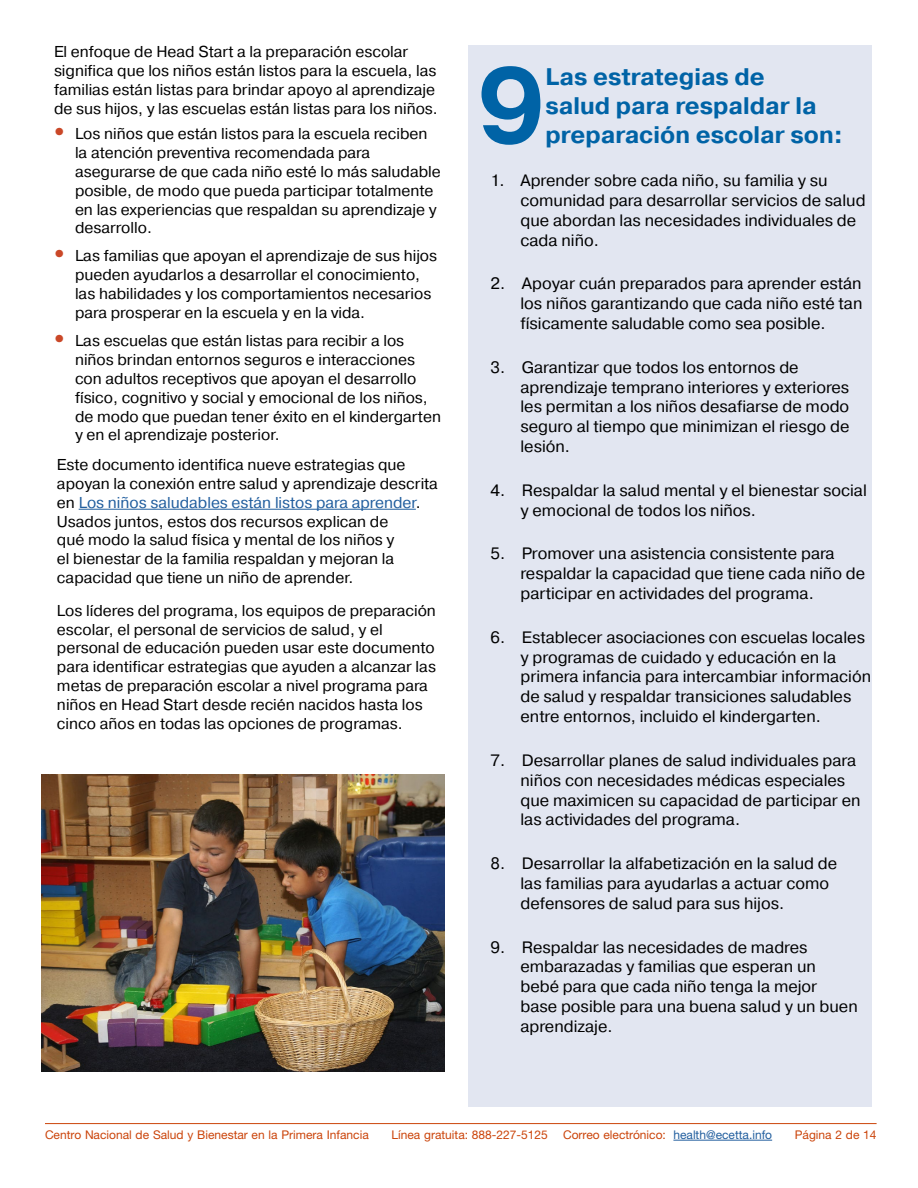
<style>
.page{position:relative;width:918px;height:1188px;background:#fff}
.page>*{position:absolute;margin:0;border:0;box-sizing:border-box;transform-origin:0 0}
.t1{font:700 106.35px "Pragmatica";color:#0063a6}
.t2{font:700 24px/28.8px "Pragmatica";color:#0063a6}
.t3{font:16.5px/19.8px "Pragmatica";color:#000}
.t4{font:15.75px/18.9px "Pragmatica";color:#000}
.t5{font:12px "Helvetica Neue LT Std";color:#cb440a}
.s1{font-family:"Helvetica Neue LT Std";font-weight:500;font-size:21px;color:#ca4828}
.s2{color:#215e9e}
</style>
<div class="page">
<div style="left:469px;top:45px;width:403px;height:1062px;background:#e2e6f1"></div>
<hr style="left:45px;top:1123px;width:832px;height:1px;background:#cb440a">
<hr style="left:673px;top:1140px;width:99px;height:1px;background:#215e9e">
<hr style="left:79px;top:509px;width:337px;height:1px;background:#215e9e">
<img style="left:42px;top:774px;width:402px;height:298px">
<p class="t4" style="left:54px;top:43px;width:385px">El enfoque de Head Start a la preparación escolar significa que los niños están listos para la escuela, las familias están listas para brindar apoyo al aprendizaje de sus hijos, y las escuelas están listas para los niños.</p>
<p class="t4" style="left:75px;top:124px;width:367px;text-indent:-21px"><span class="s1">•</span> Los niños que están listos para la escuela reciben la atención preventiva recomendada para asegurarse de que cada niño esté lo más saludable posible, de modo que pueda participar totalmente en las experiencias que respaldan su aprendizaje y desarrollo.</p>
<p class="t4" style="left:75px;top:247px;width:364px;text-indent:-21px"><span class="s1">•</span> Las familias que apoyan el aprendizaje de sus hijos pueden ayudarlos a desarrollar el conocimiento, las habilidades y los comportamientos necesarios para prosperar en la escuela y en la vida.</p>
<p class="t4" style="left:75px;top:331px;width:368px;text-indent:-21px"><span class="s1">•</span> Las escuelas que están listas para recibir a los niños brindan entornos seguros e interacciones con adultos receptivos que apoyan el desarrollo físico, cognitivo y social y emocional de los niños, de modo que puedan tener éxito en el kindergarten y en el aprendizaje posterior.</p>
<p class="t4" style="left:57px;top:455px;width:383px">Este documento identifica nueve estrategias que apoyan la conexión entre salud y aprendizaje descrita en <span class="s2">Los niños saludables están listos para aprender</span>.<br>Usados juntos, estos dos recursos explican de<br>qué modo la salud física y mental de los niños y<br>el bienestar de la familia respaldan y mejoran la capacidad que tiene un niño de aprender.</p>
<p class="t4" style="left:57px;top:601px;width:381px">Los líderes del programa, los equipos de preparación escolar, el personal de servicios de salud, y el personal de educación pueden usar este documento para identificar estrategias que ayuden a alcanzar las metas de preparación escolar a nivel programa para niños en Head Start desde recién nacidos hasta los cinco años en todas las opciones de programas.</p>
<p class="t1" style="left:477px;top:37px;width:71px">9</p>
<p class="t2" style="left:546px;top:63px;width:299px">Las estrategias de<br>salud para respaldar la preparación escolar son:</p>
<p class="t3" style="left:520px;top:171px;width:347px;text-indent:-30px">1. Aprender sobre cada niño, su familia y su comunidad para desarrollar servicios de salud que abordan las necesidades individuales de cada niño.</p>
<p class="t3" style="left:520px;top:274px;width:343px;text-align:justify;text-indent:-30px">2. Apoyar cuán preparados para aprender están los niños garantizando que cada niño esté tan físicamente saludable como sea posible.</p>
<p class="t3" style="left:520px;top:358px;width:330px;text-indent:-30px">3. Garantizar que todos los entornos de aprendizaje temprano interiores y exteriores les permitan a los niños desafiarse de modo seguro al tiempo que minimizan el riesgo de lesión.</p>
<p class="t3" style="left:520px;top:481px;width:348px;text-indent:-30px">4. Respaldar la salud mental y el bienestar social y emocional de todos los niños.</p>
<p class="t3" style="left:520px;top:544px;width:346px;text-indent:-30px">5. Promover una asistencia consistente para respaldar la capacidad que tiene cada niño de participar en actividades del programa.</p>
<p class="t3" style="left:520px;top:628px;width:352px;text-indent:-30px">6. Establecer asociaciones con escuelas locales y programas de cuidado y educación en la primera infancia para intercambiar información de salud y respaldar transiciones saludables entre entornos, incluido el kindergarten.</p>
<p class="t3" style="left:520px;top:751px;width:342px;text-indent:-30px">7. Desarrollar planes de salud individuales para niños con necesidades médicas especiales que maximicen su capacidad de participar en las actividades del programa.</p>
<p class="t3" style="left:520px;top:854px;width:318px;text-indent:-30px">8. Desarrollar la alfabetización en la salud de las familias para ayudarlas a actuar como defensores de salud para sus hijos.</p>
<p class="t3" style="left:520px;top:937px;width:339px;text-indent:-30px">9. Respaldar las necesidades de madres embarazadas y familias que esperan un bebé para que cada niño tenga la mejor base posible para una buena salud y un buen aprendizaje.</p>
<p class="t5" style="left:45px;top:1128px;width:325px">Centro Nacional de Salud y Bienestar en la Primera Infancia</p>
<p class="t5" style="left:391px;top:1128px;width:158px">Línea gratuita: 888-227-5125</p>
<p class="t5" style="left:563px;top:1128px;width:211px">Correo electrónico: <span class="s2">health@ecetta.info</span></p>
<p class="t5" style="left:795px;top:1128px;width:83px">Página 2 de 14</p>
</div>
